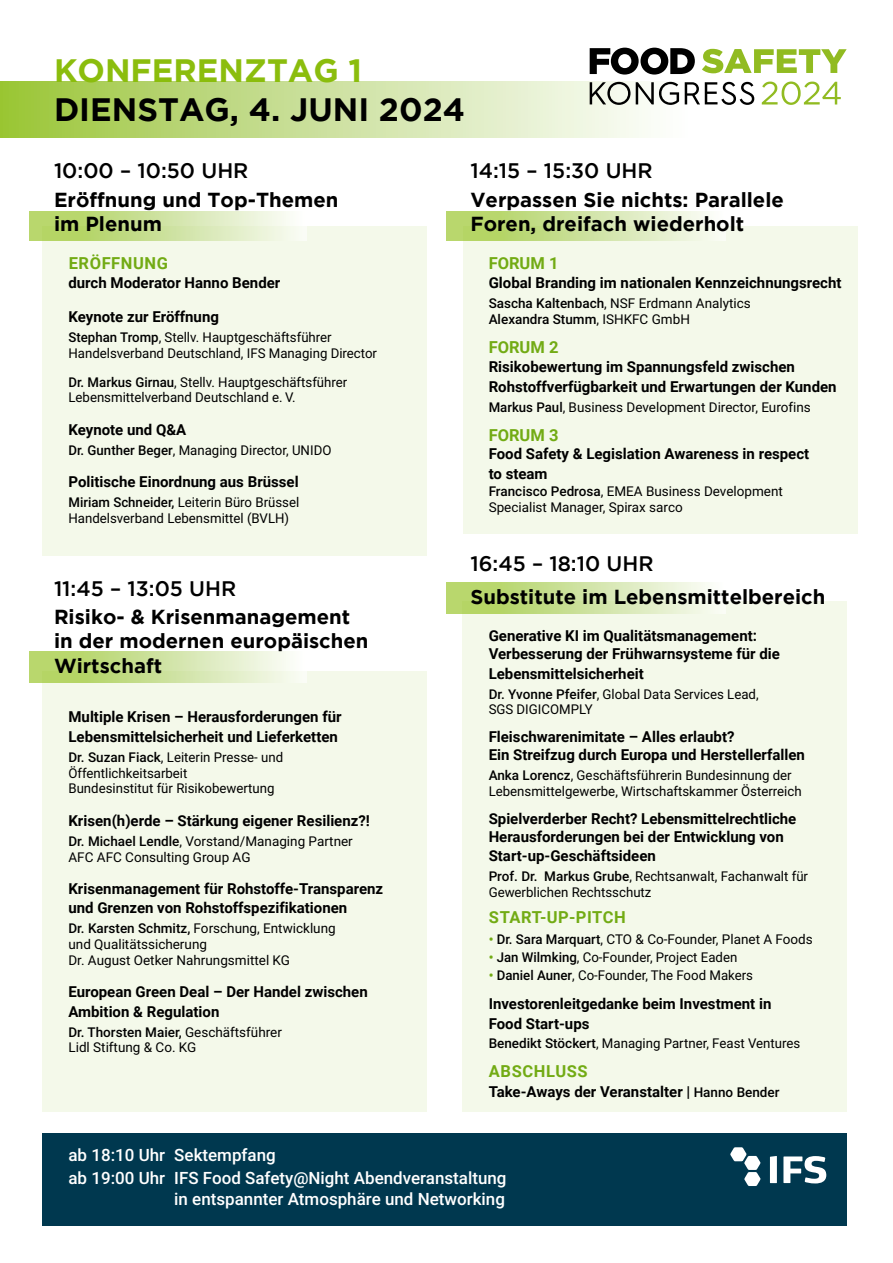
<style>
.page{position:relative;width:893px;height:1263px;background:#fff}
.page>*{position:absolute;margin:0;border:0;box-sizing:border-box;transform-origin:0 0}
.t1{font:700 32.4px "Gotham";color:#000}
.t2{font:700 32.4px "Gotham";color:#8bbd0d}
.t3{font:500 21px "Gotham";color:#000}
.t4{font:700 20.25px/24.3px "Gotham";color:#000}
.titel{font:500 16.95px/21px "Roboto";color:#fff;text-align:right}
.titelneu{font:700 16.5px "Roboto";letter-spacing:.035em;color:#72ab14}
.titelneu-2{font:700 15px/19.5px "Roboto";color:#000}
.referentneu{font:13.5px/15.8px "Roboto";color:#000}
.s1{font-weight:500}
.s2{font-weight:700;color:#72ab14}
.s3{font-weight:500;font-size:13.5px}
</style>
<div class="page">
<div style="left:0;top:82px;width:774px;height:55px;background:linear-gradient(to right,#9dc640,#fff)"></div>
<svg style="left:702px;top:49px;width:145px;height:24px"></svg>
<svg style="left:590px;top:48px;width:105px;height:27px"></svg>
<svg style="left:590px;top:82px;width:164px;height:23px"></svg>
<svg style="left:762px;top:82px;width:79px;height:23px"></svg>
<div style="left:43px;top:226px;width:384px;height:330px;background:#f4f9ea"></div>
<div style="left:463px;top:226px;width:394px;height:308px;background:#f4f9ea"></div>
<svg style="left:30px;top:212px;width:276px;height:28px;background:#d1e4a4"></svg>
<svg style="left:446px;top:212px;width:280px;height:28px;background:#d1e4a5"></svg>
<div style="left:462px;top:602px;width:385px;height:510px;background:#f4f9ea"></div>
<svg style="left:446px;top:582px;width:280px;height:32px;background:#d1e4a5"></svg>
<div style="left:43px;top:672px;width:384px;height:440px;background:#f4f9ea"></div>
<svg style="left:30px;top:651px;width:276px;height:31px;background:#d2e5a5"></svg>
<div style="left:43px;top:1133px;width:804px;height:93px;background:#00384f"></div>
<svg style="left:770px;top:1156px;width:7px;height:27px"></svg>
<svg style="left:783px;top:1156px;width:43px;height:27px"></svg>
<svg style="left:730px;top:1147px;width:31px;height:39px"></svg>
<p class="t2" style="left:54px;top:51px;width:310px">KONFERENZTAG 1</p>
<p class="t1" style="left:54px;top:90px;width:413px">DIENSTAG, 4. JUNI 2024</p>
<p class="t3" style="left:54px;top:158px;width:196px">10:00 – 10:50 UHR</p>
<p class="t3" style="left:470px;top:158px;width:184px">14:15 – 15:30 UHR</p>
<p class="t4" style="left:54px;top:187px;width:286px">Eröffnung und Top-Themen im Plenum</p>
<p class="t4" style="left:470px;top:187px;width:315px">Verpassen Sie nichts: Parallele<br>Foren, dreifach wiederholt</p>
<p class="titelneu" style="left:69px;top:251px;width:101px">ERÖFFNUNG</p>
<p class="titelneu-2" style="left:68px;top:272px;width:213px">durch Moderator Hanno Bender</p>
<p class="titelneu-2" style="left:68px;top:307px;width:152px">Keynote zur Eröffnung</p>
<p class="referentneu" style="left:68px;top:329px;width:310px"><span class="s1">Stephan Tromp</span>, Stellv. Hauptgeschäftsführer<br>Handelsverband Deutschland, IFS Managing Director</p>
<p class="referentneu" style="left:68px;top:373px;width:280px"><span class="s1">Dr. Markus Girnau</span>, Stellv. Hauptgeschäftsführer<br>Lebensmittelverband Deutschland e. V.</p>
<p class="titelneu-2" style="left:68px;top:419px;width:119px">Keynote und Q&amp;A</p>
<p class="referentneu" style="left:68px;top:441px;width:264px"><span class="s1">Dr. Gunther Beger</span>, Managing Director, UNIDO</p>
<p class="titelneu-2" style="left:68px;top:471px;width:232px">Politische Einordnung aus Brüssel</p>
<p class="referentneu" style="left:68px;top:494px;width:232px"><span class="s1">Miriam Schneider,</span> Leiterin Büro Brüssel<br>Handelsverband Lebensmittel (BVLH)</p>
<p class="t3" style="left:54px;top:576px;width:184px">11:45 – 13:05 UHR</p>
<p class="t4" style="left:54px;top:604px;width:316px">Risiko- &amp; Krisenmanagement in der modernen europäischen<br>Wirtschaft</p>
<p class="titelneu-2" style="left:68px;top:707px;width:275px">Multiple Krisen – Herausforderungen für<br>Lebensmittelsicherheit und Lieferketten</p>
<p class="referentneu" style="left:68px;top:749px;width:216px"><span class="s1">Dr. Suzan Fiack</span>, Leiterin Presse- und<br>Öffentlichkeitsarbeit<br>Bundesinstitut für Risikobewertung</p>
<p class="titelneu-2" style="left:68px;top:810px;width:303px">Krisen(h)erde – Stärkung eigener Resilienz?!</p>
<p class="referentneu" style="left:68px;top:832px;width:286px"><span class="s1">Dr. Michael Lendle</span>, Vorstand/Managing Partner<br>AFC AFC Consulting Group AG</p>
<p class="titelneu-2" style="left:68px;top:878px;width:316px">Krisenmanagement für Rohstoffe-Transparenz und Grenzen von Rohstoffspezifikationen</p>
<p class="referentneu" style="left:68px;top:920px;width:269px"><span class="s1">Dr. Karsten Schmitz,</span> Forschung, Entwicklung und Qualitätssicherung<br>Dr. August Oetker Nahrungsmittel KG</p>
<p class="titelneu-2" style="left:68px;top:981px;width:301px">European Green Deal – Der Handel zwischen<br>Ambition &amp; Regulation</p>
<p class="referentneu" style="left:68px;top:1023px;width:215px"><span class="s1">Dr. Thorsten Maier,</span> Geschäftsführer<br>Lidl Stiftung &amp; Co. KG</p>
<p class="titelneu" style="left:489px;top:251px;width:71px">FORUM 1</p>
<p class="titelneu-2" style="left:489px;top:272px;width:354px">Global Branding im nationalen Kennzeichnungsrecht</p>
<p class="referentneu" style="left:489px;top:295px;width:264px"><span class="s1">Sascha Kaltenbach</span>, NSF Erdmann Analytics<br><span class="s1">Alexandra Stumm</span>, ISHKFC GmbH</p>
<p class="titelneu" style="left:489px;top:335px;width:71px">FORUM 2</p>
<p class="titelneu-2" style="left:489px;top:357px;width:349px">Risikobewertung im Spannungsfeld zwischen<br>Rohstoffverfügbarkeit und Erwartungen der Kunden</p>
<p class="referentneu" style="left:489px;top:399px;width:324px"><span class="s1">Markus Paul</span>, Business Development Director, Eurofins</p>
<p class="titelneu" style="left:489px;top:424px;width:71px">FORUM 3</p>
<p class="titelneu-2" style="left:489px;top:443px;width:322px">Food Safety &amp; Legislation Awareness in respect to steam</p>
<p class="referentneu" style="left:489px;top:483px;width:296px"><span class="s1">Francisco Pedrosa</span>, EMEA Business Development<br>Specialist Manager, Spirax sarco</p>
<p class="t3" style="left:470px;top:552px;width:185px">16:45 – 18:10 UHR</p>
<p class="t4" style="left:470px;top:584px;width:357px">Substitute im Lebensmittelbereich</p>
<p class="titelneu-2" style="left:489px;top:626px;width:293px;line-height:18px">Generative KI im Qualitätsmanagement:<br>Verbesserung der Frühwarnsysteme für die</p>
<p class="titelneu-2" style="left:489px;top:663px;width:157px">Lebensmittelsicherheit</p>
<p class="referentneu" style="left:489px;top:685px;width:272px"><span class="s1">Dr. Yvonne Pfeifer</span>, Global Data Services Lead,<br>SGS DIGICOMPLY</p>
<p class="titelneu-2" style="left:489px;top:727px;width:318px;line-height:18px">Fleischwarenimitate – Alles erlaubt?<br>Ein Streifzug durch Europa und Herstellerfallen</p>
<p class="referentneu" style="left:489px;top:767px;width:314px"><span class="s1">Anka Lorencz</span>, Geschäftsführerin Bundesinnung der<br>Lebensmittelgewerbe, Wirtschaftskammer Österreich</p>
<p class="titelneu-2" style="left:489px;top:808px;width:309px;line-height:18.8px">Spielverderber Recht? Lebensmittelrechtliche<br>Herausforderungen bei der Entwicklung von<br>Start-up-Geschäftsideen</p>
<p class="referentneu" style="left:489px;top:868px;width:321px"><span class="s1">Prof. Dr. Markus Grube</span>, Rechtsanwalt, Fachanwalt für<br>Gewerblichen Rechtsschutz</p>
<p class="titelneu" style="left:489px;top:906px;width:138px">START-UP-PITCH</p>
<p class="referentneu" style="left:489px;top:931px;width:326px"><span class="s2">•</span> <span class="s1">Dr. Sara Marquart</span>, CTO &amp; Co-Founder, Planet A Foods</p>
<p class="referentneu" style="left:489px;top:949px;width:250px"><span class="s2">•</span> <span class="s1">Jan Wilmking</span>, Co-Founder, Project Eaden</p>
<p class="referentneu" style="left:489px;top:967px;width:266px"><span class="s2">•</span> <span class="s1">Daniel Auner</span>, Co-Founder, The Food Makers</p>
<p class="titelneu-2" style="left:489px;top:993px;width:284px">Investorenleitgedanke beim Investment in<br>Food Start-ups</p>
<p class="referentneu" style="left:489px;top:1035px;width:313px"><span class="s1">Benedikt Stöckert</span>, Managing Partner, Feast Ventures</p>
<p class="titelneu" style="left:489px;top:1060px;width:100px">ABSCHLUSS</p>
<p class="titelneu-2" style="left:489px;top:1081px;width:292px">Take-Aways der Veranstalter | <span class="s3">Hanno Bender</span></p>
<p class="titel" style="left:68px;top:1143px;width:209px">ab 18:10 Uhr Sektempfang</p>
<p class="titel" style="left:68px;top:1167px;width:440px">ab 19:00 Uhr IFS Food Safety@Night Abendveranstaltung in entspannter Atmosphäre und Networking</p>
</div>
